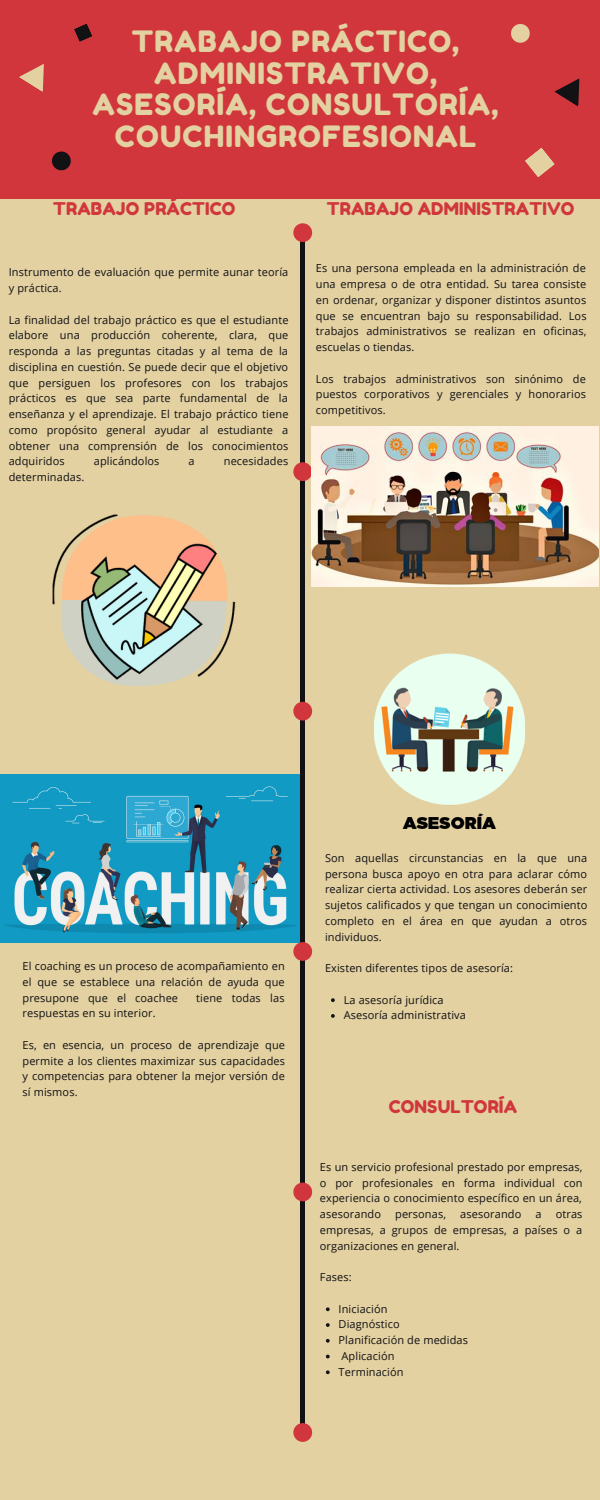
<style>
.page{position:relative;width:600px;height:1500px;background:#e3d1a2}
.page>*{position:absolute;margin:0;border:0;box-sizing:border-box;transform-origin:0 0}
.t1{font:34.3px/36.8px "Fredoka One";letter-spacing:.1em;color:#e3d1a2;text-align:center}
.t2{font:29.4px/31.5px "Fredoka One";letter-spacing:.04em;color:#e3d1a2;text-align:center}
.t3{font:17.5px "Fredoka One";letter-spacing:.01em;color:#d0363b}
.t4{font:11px/15.8px "Open Sans";letter-spacing:.01em;color:#121113;text-align:justify}
</style>
<div class="page">
<hr style="left:301px;top:232px;width:3px;height:1208px;background:#121113">
<div style="left:0;top:0;width:600px;height:198px;background:#d0363b"></div>
<svg style="left:293px;top:223px;width:19px;height:19px"></svg>
<svg style="left:293px;top:462px;width:19px;height:19px"></svg>
<svg style="left:293px;top:702px;width:19px;height:19px"></svg>
<svg style="left:293px;top:942px;width:19px;height:19px"></svg>
<svg style="left:293px;top:1183px;width:19px;height:18px"></svg>
<svg style="left:293px;top:1423px;width:19px;height:19px"></svg>
<svg style="left:19px;top:64px;width:25px;height:28px"></svg>
<svg style="left:554px;top:78px;width:26px;height:29px"></svg>
<svg style="left:511px;top:24px;width:19px;height:19px"></svg>
<svg style="left:52px;top:152px;width:19px;height:18px"></svg>
<svg style="left:74px;top:23px;width:18px;height:19px"></svg>
<svg style="left:525px;top:147px;width:30px;height:31px"></svg>
<img style="left:52px;top:515px;width:184px;height:171px">
<img style="left:312px;top:426px;width:286px;height:161px">
<img style="left:375px;top:654px;width:150px;height:175px">
<svg style="left:331px;top:998px;width:4px;height:4px"></svg>
<svg style="left:331px;top:1014px;width:4px;height:4px"></svg>
<svg style="left:326px;top:1307px;width:4px;height:4px"></svg>
<svg style="left:326px;top:1323px;width:4px;height:4px"></svg>
<svg style="left:326px;top:1339px;width:4px;height:4px"></svg>
<svg style="left:326px;top:1355px;width:4px;height:3px"></svg>
<svg style="left:326px;top:1370px;width:4px;height:4px"></svg>
<img style="left:1px;top:774px;width:298px;height:168px">
<p class="t2" style="left:93px;top:25px;width:407px">TRABAJO PRÁCTICO,<br>ADMINISTRATIVO,<br>ASESORÍA, CONSULTORÍA,<br>COUCHINGROFESIONAL</p>
<p class="t1" style="left:82px;top:45px;width:449px">FORMAS EFICACES<br>PARA ESTUDIAR<br>ANTES DE UN EXAMEN</p>
<p class="t3" style="left:53px;top:198px;width:184px">TRABAJO PRÁCTICO</p>
<p class="t4" style="left:9px;top:264px;width:281px">Instrumento de evaluación que permite aunar teoría y práctica.</p>
<p class="t4" style="left:9px;top:311px;width:281px">La finalidad del trabajo práctico es que el estudiante elabore una producción coherente, clara, que responda a las preguntas citadas y al tema de la disciplina en cuestión. Se puede decir que el objetivo que persiguen los profesores con los trabajos prácticos es que sea parte fundamental de la enseñanza y el aprendizaje. El trabajo práctico tiene como propósito general ayudar al estudiante a obtener una comprensión de los conocimientos adquiridos</p>
<p class="t4" style="left:94px;top:453px;width:67px">aplicándolos</p>
<p class="t4" style="left:189px;top:453px;width:8px">a</p>
<p class="t4" style="left:224px;top:453px;width:66px">necesidades</p>
<p class="t4" style="left:9px;top:469px;width:77px">determinadas.</p>
<p class="t3" style="left:327px;top:198px;width:249px">TRABAJO ADMINISTRATIVO</p>
<p class="t4" style="left:316px;top:260px;width:272px">Es una persona empleada en la administración de una empresa o de otra entidad. Su tarea consiste en ordenar, organizar y disponer distintos asuntos que se encuentran bajo su responsabilidad. Los trabajos administrativos se realizan en oficinas, escuelas o tiendas.</p>
<p class="t4" style="left:316px;top:370px;width:272px">Los trabajos administrativos son sinónimo de puestos corporativos y gerenciales y honorarios competitivos.</p>
<p class="t4" style="left:22px;top:958px;width:264px">El coaching es un proceso de acompañamiento en el que se establece una relación de ayuda que presupone que el coachee</p>
<p class="t4" style="left:196px;top:989px;width:90px">tiene todas las</p>
<p class="t4" style="left:22px;top:1005px;width:135px">respuestas en su interior.</p>
<p class="t4" style="left:22px;top:1037px;width:264px">Es, en esencia, un proceso de aprendizaje que permite a los clientes maximizar sus capacidades y competencias para obtener la mejor versión de sí mismos.</p>
<p class="t4" style="left:325px;top:850px;width:264px">Son aquellas circunstancias en la que una persona busca apoyo en otra para aclarar cómo realizar cierta actividad. Los asesores deberán ser sujetos calificados y que tengan un conocimiento completo en el área en que ayudan a otros individuos.</p>
<p class="t4" style="left:325px;top:960px;width:190px">Existen diferentes tipos de asesoría:</p>
<p class="t4" style="left:344px;top:991px;width:102px">La asesoría jurídica</p>
<p class="t4" style="left:344px;top:1007px;width:124px">Asesoría administrativa</p>
<p class="t3" style="left:389px;top:1096px;width:130px">CONSULTORÍA</p>
<p class="t4" style="left:320px;top:1159px;width:264px">Es un servicio profesional prestado por empresas, o por profesionales en forma individual con experiencia o conocimiento específico en un área, asesorando</p>
<p class="t4" style="left:395px;top:1206px;width:52px">personas,</p>
<p class="t4" style="left:460px;top:1206px;width:63px">asesorando</p>
<p class="t4" style="left:536px;top:1206px;width:8px">a</p>
<p class="t4" style="left:320px;top:1206px;width:264px;text-indent:236px">otras empresas, a grupos de empresas, a países o a organizaciones en general.</p>
<p class="t4" style="left:320px;top:1269px;width:33px">Fases:</p>
<p class="t4" style="left:339px;top:1301px;width:51px">Iniciación</p>
<p class="t4" style="left:339px;top:1316px;width:63px">Diagnóstico</p>
<p class="t4" style="left:339px;top:1332px;width:131px">Planificación de medidas</p>
<p class="t4" style="left:342px;top:1348px;width:54px">Aplicación</p>
<p class="t4" style="left:339px;top:1364px;width:67px">Terminación</p>
</div>
